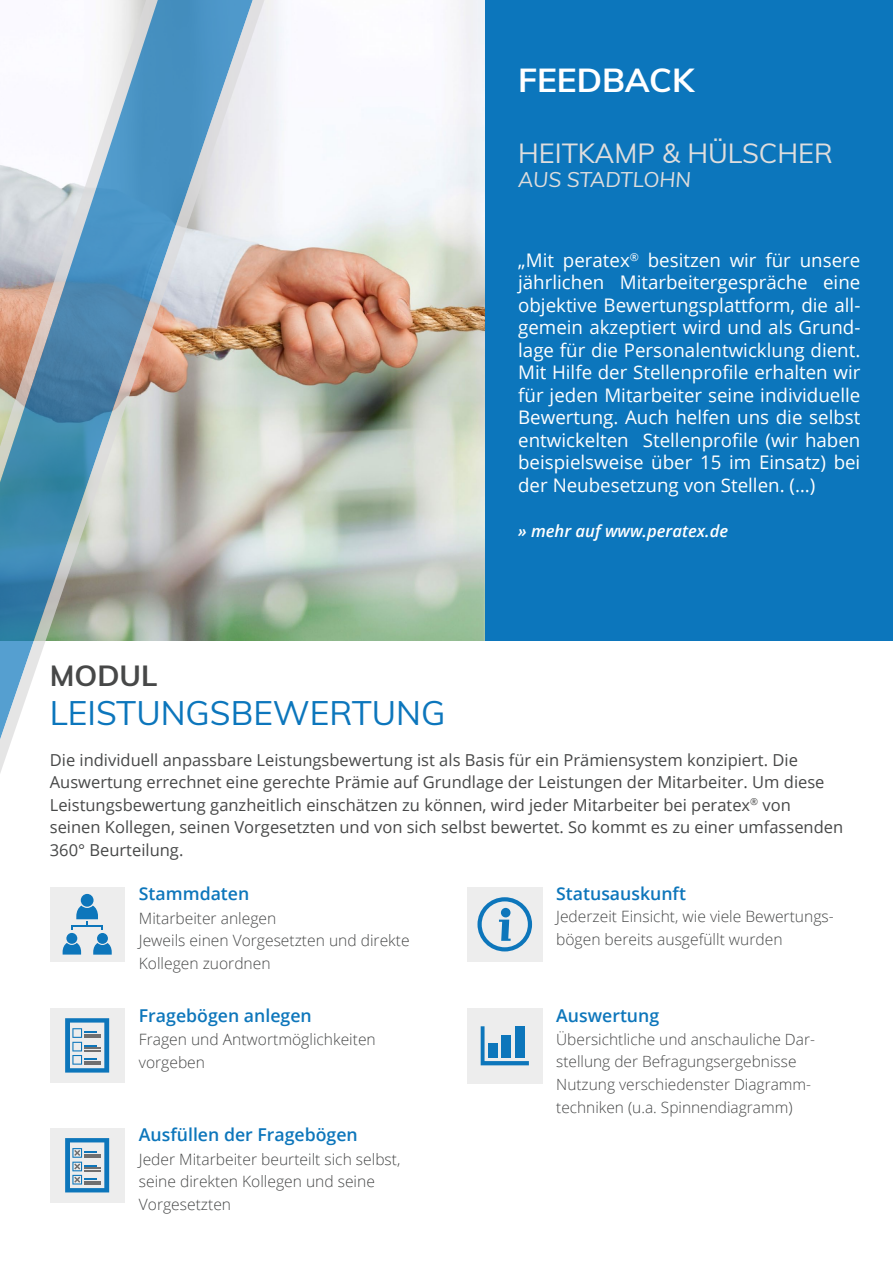
<style>
.page{position:relative;width:893px;height:1263px;background:#fff}
.page>*{position:absolute;margin:0;border:0;box-sizing:border-box;transform-origin:0 0}
.t1{font:33.3px "Muli";color:#0c76bc}
.t2{font:700 33.3px "Muli";color:#fff}
.t3{font:700 29.1px "Muli";color:#474848}
.t4{font:27px "Muli";color:#dfdddd}
.t5{font:italic 20.85px "Muli";letter-spacing:-.005em;color:#dfdddd}
.t6{font:18.75px/22.5px "Open Sans";color:#fff;text-align:justify}
.t7{font:600 17.7px "Open Sans";color:#0d76bb}
.t8{font:italic 600 16.65px "Open Sans";color:#fff}
.t9{font:16.5px/22.5px "Open Sans";color:#474848}
.t10{font:300 15.6px/23px "Open Sans";color:#474848}
.t11{font:300 15.45px/22.6px "Open Sans";color:#474848}
</style>
<div class="page">
<div style="left:484px;top:0;width:409px;height:640px;background:#0c76bc"></div>
<div style="left:50px;top:887px;width:75px;height:75px;background:#ededed"></div>
<div style="left:81px;top:894px;width:13px;height:13px;background:#0d76bb;border-radius:50%"></div>
<div style="left:97px;top:933px;width:11px;height:11px;background:#0d76bb;border-radius:50%"></div>
<svg style="left:93px;top:943px;width:19px;height:12px"></svg>
<div style="left:66px;top:933px;width:11px;height:11px;background:#0d76bb;border-radius:50%"></div>
<svg style="left:63px;top:943px;width:18px;height:11px"></svg>
<svg style="left:71px;top:906px;width:32px;height:24px"></svg>
<div style="left:50px;top:1008px;width:75px;height:75px;background:#ededed"></div>
<svg style="left:65px;top:1018px;width:44px;height:54px"></svg>
<div style="left:50px;top:1128px;width:75px;height:74px;background:#ededed"></div>
<svg style="left:65px;top:1138px;width:44px;height:54px"></svg>
<img style="left:267px;top:0;width:217px;height:640px">
<svg style="left:0;top:0;width:267px;height:773px"></svg>
<div style="left:467px;top:887px;width:75px;height:75px;background:#ededed"></div>
<svg style="left:477px;top:897px;width:55px;height:54px"></svg>
<div style="left:501px;top:908px;width:9px;height:9px;background:#0d76bb;border-radius:50%"></div>
<div style="left:467px;top:1008px;width:75px;height:75px;background:#ededed"></div>
<svg style="left:481px;top:1026px;width:48px;height:39px"></svg>
<div style="left:488px;top:1043px;width:10px;height:14px;background:#0d76bb"></div>
<div style="left:502px;top:1035px;width:9px;height:22px;background:#0d76bb"></div>
<div style="left:515px;top:1026px;width:9px;height:31px;background:#0d76bb"></div>
<h1 class="t2" style="left:518px;top:55px;width:178px">FEEDBACK</h1>
<h3 class="t4" style="left:518px;top:133px;width:316px">HEITKAMP &amp; HÜLSCHER</h3>
<p class="t5" style="left:518px;top:165px;width:174px">AUS STADTLOHN</p>
<p class="t6" style="left:518px;top:248px;width:344px">„Mit peratex<sup>®</sup> besitzen wir für unsere jährlichen Mitarbeitergespräche eine objektive Bewertungsplattform, die all&shy;gemein akzeptiert wird und als Grund&shy;lage für die Personalentwicklung dient.<br>Mit Hilfe der Stellenprofile erhalten wir für jeden Mitarbeiter seine individuelle Bewertung. Auch helfen uns die selbst entwickelten Stellenprofile (wir haben beispielsweise über 15 im Einsatz) bei der Neubesetzung von Stellen. (…)</p>
<p class="t8" style="left:518px;top:520px;width:212px">» mehr auf www.peratex.de</p>
<h2 class="t3" style="left:50px;top:655px;width:109px">MODUL</h2>
<h1 class="t1" style="left:50px;top:689px;width:397px">LEISTUNGSBEWERTUNG</h1>
<p class="t9" style="left:50px;top:748px;width:795px">Die individuell anpassbare Leistungsbewertung ist als Basis für ein Prämiensystem konzipiert. Die Auswertung errechnet eine gerechte Prämie auf Grundlage der Leistungen der Mitarbeiter. Um diese Leistungsbewertung ganzheitlich einschätzen zu können, wird jeder Mitarbeiter bei peratex<sup>®</sup> von seinen Kollegen, seinen Vorgesetzten und von sich selbst bewertet. So kommt es zu einer umfassenden 360° Beurteilung.</p>
<p class="t7" style="left:139px;top:882px;width:112px">Stammdaten</p>
<p class="t7" style="left:556px;top:882px;width:131px">Statusauskunft</p>
<p class="t10" style="left:139px;top:906px;width:272px">Mitarbeiter anlegen<br>Jeweils einen Vorgesetzten und direkte<br>Kollegen zuordnen</p>
<p class="t10" style="left:556px;top:904px;width:279px">Jederzeit Einsicht, wie viele Bewertungs&shy;bögen bereits ausgefüllt wurden</p>
<p class="t7" style="left:139px;top:1003px;width:174px">Fragebögen anlegen</p>
<p class="t7" style="left:556px;top:1003px;width:105px">Auswertung</p>
<p class="t10" style="left:139px;top:1027px;width:238px">Fragen und Antwortmöglichkeiten vorgeben</p>
<p class="t7" style="left:139px;top:1123px;width:220px">Ausfüllen der Fragebögen</p>
<p class="t10" style="left:139px;top:1147px;width:263px">Jeder Mitarbeiter beurteilt sich selbst, seine direkten Kollegen und seine<br>Vorgesetzten</p>
<p class="t11" style="left:556px;top:1027px;width:260px">Übersichtliche und anschauliche Dar&shy;stellung der Befragungsergebnisse Nutzung verschiedenster Diagramm&shy;techniken (u.a. Spinnendiagramm)</p>
</div>
